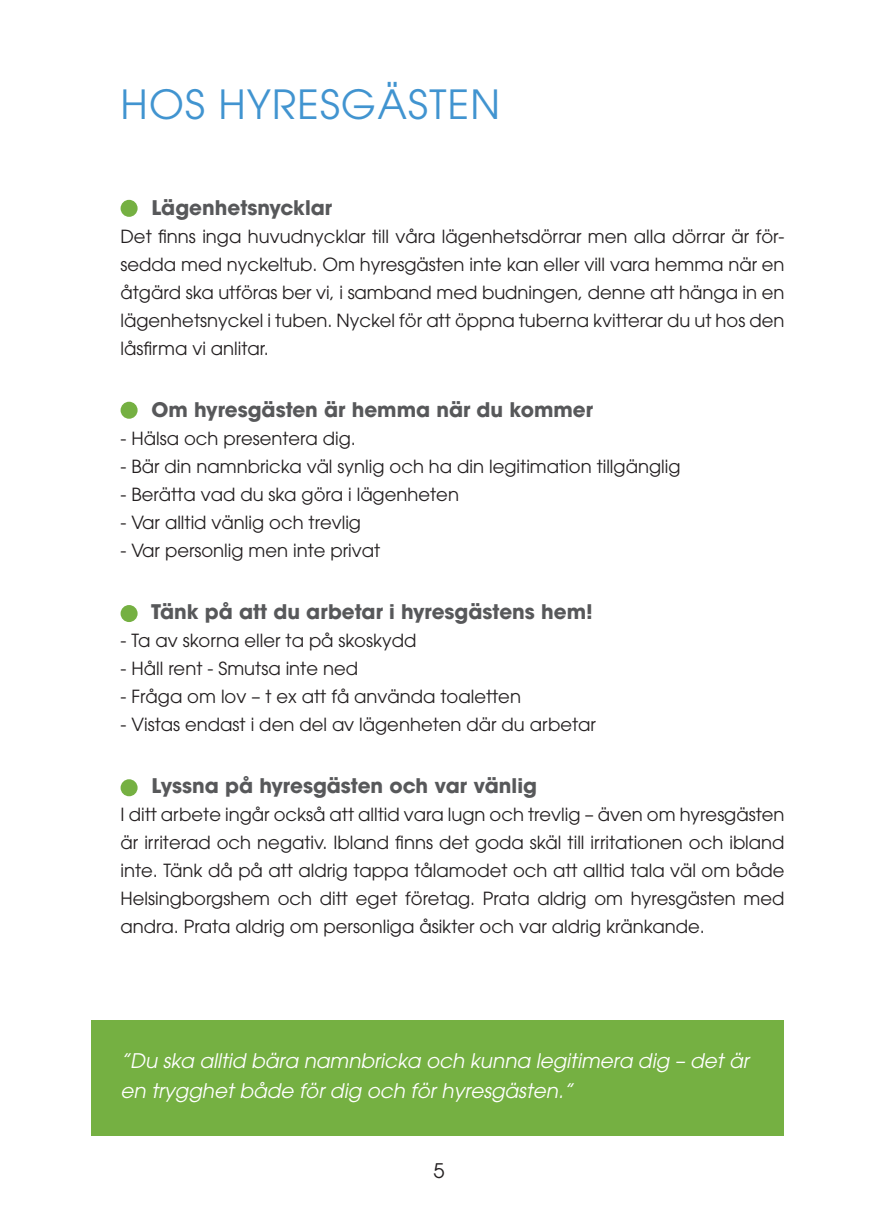
<style>
.page{position:relative;width:874px;height:1225px;background:#fff}
.page>*{position:absolute;margin:0;border:0;box-sizing:border-box;transform-origin:0 0}
.t1{font:40px "ITC Avant Garde Pro";letter-spacing:.03em;color:#4194d0}
.t2{font:700 20px "ITC Avant Garde Pro";color:#57585a}
.t3{font:italic 20px/30px "ITC Avant Garde Pro";color:#fff}
.t4{font:20px "ITC Avant Garde Pro";color:#231f20}
.t5{font:18px/28px "ITC Avant Garde Pro";color:#231f20;text-align:justify}
</style>
<div class="page">
<div style="left:120px;top:200px;width:17px;height:17px;background:#75b042;border-radius:50%"></div>
<div style="left:120px;top:402px;width:17px;height:17px;background:#75b042;border-radius:50%"></div>
<div style="left:120px;top:605px;width:17px;height:17px;background:#75b042;border-radius:50%"></div>
<div style="left:120px;top:779px;width:17px;height:17px;background:#75b042;border-radius:50%"></div>
<div style="left:91px;top:1020px;width:692px;height:115px;background:#75b042"></div>
<p class="t1" style="left:120px;top:80px;width:381px">HOS HYRESGÄSTEN</p>
<p class="t2" style="left:151px;top:194px;width:182px">Lägenhetsnycklar</p>
<p class="t5" style="left:120px;top:222px;width:665px">Det finns inga huvudnycklar till våra lägenhetsdörrar men alla dörrar är för&shy;sedda med nyckeltub. Om hyresgästen inte kan eller vill vara hemma när en åtgärd ska utföras ber vi, i samband med budningen, denne att hänga in en lägenhetsnyckel i tuben. Nyckel för att öppna tuberna kvitterar du ut hos den låsfirma vi anlitar.</p>
<p class="t2" style="left:151px;top:396px;width:443px">Om hyresgästen är hemma när du kommer</p>
<p class="t5" style="left:120px;top:424px;width:237px">- Hälsa och presentera dig.</p>
<p class="t5" style="left:120px;top:452px;width:561px">- Bär din namnbricka väl synlig och ha din legitimation tillgänglig</p>
<p class="t5" style="left:120px;top:480px;width:340px">- Berätta vad du ska göra i lägenheten</p>
<p class="t5" style="left:120px;top:508px;width:242px">- Var alltid vänlig och trevlig</p>
<p class="t5" style="left:120px;top:536px;width:261px">- Var personlig men inte privat</p>
<p class="t2" style="left:151px;top:598px;width:443px">Tänk på att du arbetar i hyresgästens hem!</p>
<p class="t5" style="left:120px;top:626px;width:297px">- Ta av skorna eller ta på skoskydd</p>
<p class="t5" style="left:120px;top:654px;width:239px">- Håll rent - Smutsa inte ned</p>
<p class="t5" style="left:120px;top:682px;width:401px">- Fråga om lov – t ex att få använda toaletten</p>
<p class="t5" style="left:120px;top:710px;width:476px">- Vistas endast i den del av lägenheten där du arbetar</p>
<p class="t2" style="left:151px;top:772px;width:387px">Lyssna på hyresgästen och var vänlig</p>
<p class="t5" style="left:120px;top:800px;width:665px">I ditt arbete ingår också att alltid vara lugn och trevlig – även om hyresgästen är irriterad och negativ. Ibland finns det goda skäl till irritationen och ibland inte. Tänk då på att aldrig tappa tålamodet och att alltid tala väl om både Helsingborgshem och ditt eget företag. Prata aldrig om hyresgästen med andra. Prata aldrig om personliga åsikter och var aldrig kränkande.</p>
<p class="t3" style="left:120px;top:1045px;width:634px">”Du ska alltid bära namnbricka och kunna legitimera dig – det är en trygghet både för dig och för hyresgästen.”</p>
<p class="t4" style="left:433px;top:1158px;width:13px">5</p>
</div>
